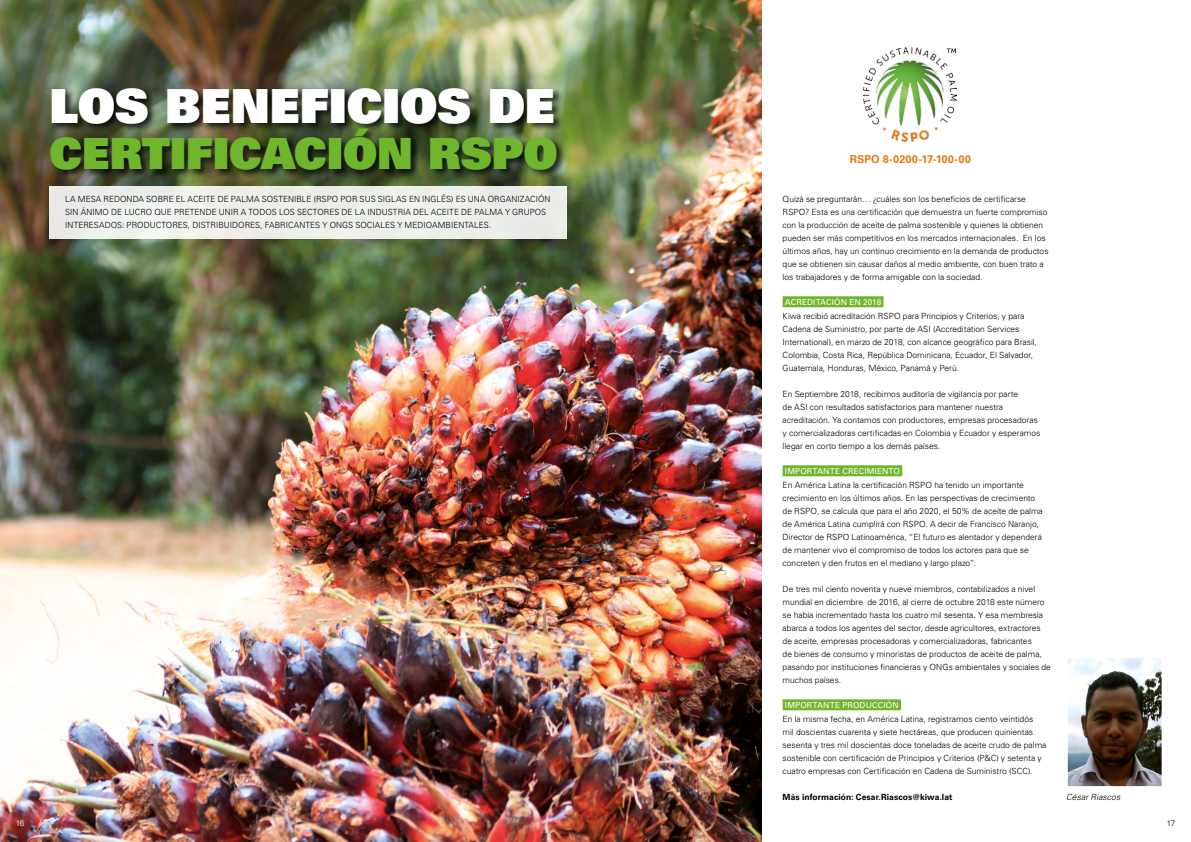
<style>
.page{position:relative;width:1191px;height:842px;background:#fff}
.page>*{position:absolute;margin:0;border:0;box-sizing:border-box;transform-origin:0 0}
.t1{font:47px "Univers LT Std X Black";letter-spacing:-.005em;color:#fff}
.t2{font:43px "Univers LT Std X Black";color:#70b62c}
.t3{font:700 11px "Univers LT Std";letter-spacing:.005em;color:#e57a15}
.t4{font:300 8.5px/13px "Univers LT Std";color:#000}
.t5{font:700 8.5px "Univers LT Std";letter-spacing:.01em;color:#000}
.t6{font:italic 300 8.5px "Univers LT Std";letter-spacing:.01em;color:#000}
.t7{font:8.2px "Univers LT Std";letter-spacing:.02em;color:#fff}
.t8{font:300 8px "Univers LT Std";color:#fff}
.t9{font:300 8px "Univers LT Std";color:#000}
</style>
<div class="page">
<img style="left:0;top:0;width:761px;height:842px">
<div style="left:50px;top:187px;width:516px;height:52px;background:#edefea"></div>
<div style="left:49px;top:86px;width:517px;height:92px;background:#000;opacity:.75"></div>
<div style="left:782px;top:296px;width:101px;height:11px;background:#70b62c"></div>
<div style="left:782px;top:465px;width:120px;height:11px;background:#70b62c"></div>
<div style="left:782px;top:699px;width:119px;height:11px;background:#70b62c"></div>
<img style="left:1068px;top:659px;width:92px;height:126px">
<div style="left:1065px;top:656px;width:98px;height:132px;border:2px solid #fff"></div>
<img style="left:864px;top:48px;width:92px;height:94px">
<h1 class="t1" style="left:50px;top:75px;width:506px">LOS BENEFICIOS DE</h1>
<h2 class="t2" style="left:50px;top:125px;width:509px">CERTIFICACIÓN RSPO</h2>
<p class="t4" style="left:65px;top:193px;width:487px">LA MESA REDONDA SOBRE EL ACEITE DE PALMA SOSTENIBLE (RSPO POR SUS SIGLAS EN INGLÉS) ES UNA ORGANIZACIÓN<br>SIN ÁNIMO DE LUCRO QUE PRETENDE UNIR A TODOS LOS SECTORES DE LA INDUSTRIA DEL ACEITE DE PALMA Y GRUPOS<br>INTERESADOS: PRODUCTORES, DISTRIBUIDORES, FABRICANTES Y ONGS SOCIALES Y MEDIOAMBIENTALES.</p>
<p class="t4" style="left:782px;top:193px;width:267px">Quizá se preguntarán… ¿cuáles son los beneficios de certificarse RSPO? Esta es una certificación que demuestra un fuerte compromiso con la producción de aceite de palma sostenible y quienes la obtienen pueden ser más competitivos en los mercados internacionales. En los últimos años, hay un continuo crecimiento en la demanda de productos que se obtienen sin causar daños al medio ambiente, con buen trato a los trabajadores y de forma amigable con la sociedad.</p>
<p class="t7" style="left:785px;top:297px;width:98px">ACREDITACIÓN EN 2018</p>
<p class="t4" style="left:782px;top:310px;width:256px">Kiwa recibió acreditación RSPO para Principios y Criterios, y para Cadena de Suministro, por parte de ASI (Accreditation Services International), en marzo de 2018, con alcance geográfico para Brasil, Colombia, Costa Rica, República Dominicana, Ecuador, El Salvador, Guatemala, Honduras, México, Panamá y Perú.</p>
<p class="t4" style="left:782px;top:388px;width:259px">En Septiembre 2018, recibimos auditoría de vigilancia por parte<br>de ASI con resultados satisfactorios para mantener nuestra acreditación. Ya contamos con productores, empresas procesadoras y comercializadoras certificadas en Colombia y Ecuador y esperamos llegar en corto tiempo a los demás países.</p>
<p class="t7" style="left:785px;top:466px;width:117px">IMPORTANTE CRECIMIENTO</p>
<p class="t4" style="left:782px;top:479px;width:262px">En América Latina la certificación RSPO ha tenido un importante crecimiento en los últimos años. En las perspectivas de crecimiento de RSPO, se calcula que para el año 2020, el 50% de aceite de palma de América Latina cumplirá con RSPO. A decir de Francisco Naranjo, Director de RSPO Latinoamérica, “El futuro es alentador y dependerá de mantener vivo el compromiso de todos los actores para que se concreten y den frutos en el mediano y largo plazo”.</p>
<p class="t4" style="left:782px;top:583px;width:270px">De tres mil ciento noventa y nueve miembros, contabilizados a nivel mundial en diciembre de 2016, al cierre de octubre 2018 este número se había incrementado hasta los cuatro mil sesenta. Y esa membresía abarca a todos los agentes del sector, desde agricultores, extractores de aceite, empresas procesadoras y comercializadoras, fabricantes<br>de bienes de consumo y minoristas de productos de aceite de palma, pasando por instituciones financieras y ONGs ambientales y sociales de muchos países.</p>
<p class="t7" style="left:785px;top:700px;width:115px">IMPORTANTE PRODUCCIÓN</p>
<p class="t4" style="left:782px;top:713px;width:265px">En la misma fecha, en América Latina, registramos ciento veintidós mil doscientas cuarenta y siete hectáreas, que producen quinientas sesenta y tres mil doscientas doce toneladas de aceite crudo de palma sostenible con certificación de Principios y Criterios (P&amp;C) y setenta y cuatro empresas con Certificación en Cadena de Suministro (SCC).</p>
<p class="t5" style="left:782px;top:792px;width:171px">Más información: Cesar.Riascos@kiwa.lat</p>
<p class="t6" style="left:1066px;top:792px;width:56px">César Riascos</p>
<p class="t3" style="left:849px;top:153px;width:123px">RSPO 8-0200-17-100-00</p>
<p class="t8" style="left:16px;top:818px;width:10px">16</p>
<p class="t9" style="left:1166px;top:818px;width:10px">17</p>
</div>
